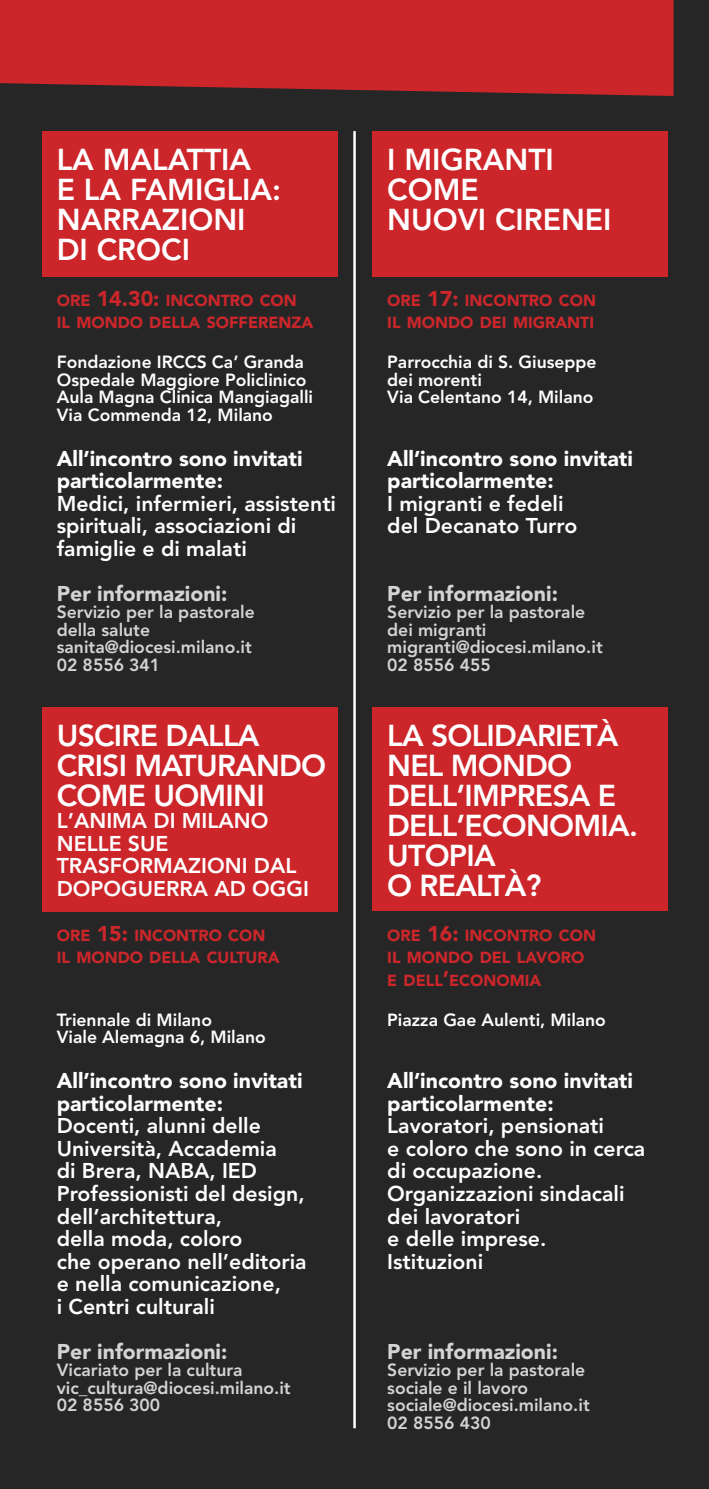
<style>
.page{position:relative;width:709px;height:1489px;background:#fff}
.page>*{position:absolute;margin:0;border:0;box-sizing:border-box;transform-origin:0 0}
.t1{font:800 30px/30px "Avenir";letter-spacing:-.025em;color:#fff}
.t2{font:800 30px/30px "Avenir";color:#fff}
.t3{font:800 21.25px/22.5px "Avenir";color:#fff}
.t4{font:900 21.25px/22.5px "Avenir";color:#fff}
.t5{font:900 21.25px "Avenir";color:#d4d4d4}
.t6{font:800 17.5px/17.5px "Avenir";color:#d4d4d4}
.t7{font:800 17.5px/17.5px "Avenir";color:#fff}
.t8{font:900 16px/22.5px "Avenir";color:#cc262b}
.s1{font-size:21.25px}
</style>
<div class="page">
<div style="left:0;top:0;width:709px;height:1488px;background:#272627"></div>
<svg style="left:0;top:0;width:673px;height:96px;background:#c0262a"></svg>
<div style="left:372px;top:131px;width:296px;height:145px;background:#cc262b"></div>
<div style="left:43px;top:131px;width:295px;height:145px;background:#cc262b"></div>
<div style="left:372px;top:707px;width:295px;height:204px;background:#cc262b"></div>
<div style="left:43px;top:707px;width:295px;height:204px;background:#cc262b"></div>
<hr style="left:353px;top:131px;width:3px;height:1296px;background:#fff">
<h1 class="t2" style="left:57px;top:147px;width:226px">LA MALATTIA<br>E LA FAMIGLIA:<br>NARRAZIONI<br>DI CROCI</h1>
<p class="t8" style="left:57px;top:290px;width:258px">ORE <span class="s1">14.30:</span> INCONTRO CON<br>IL MONDO DELLA SOFFERENZA</p>
<p class="t7" style="left:57px;top:354px;width:258px">Fondazione IRCCS Ca’ Granda<br>Ospedale Maggiore Policlinico<br>Aula Magna Clinica Mangiagalli<br>Via Commenda 12, Milano</p>
<p class="t4" style="left:57px;top:448px;width:247px">All’incontro sono invitati particolarmente:</p>
<p class="t3" style="left:57px;top:493px;width:281px">Medici, infermieri, assistenti spirituali, associazioni di famiglie e di malati</p>
<p class="t5" style="left:57px;top:584px;width:172px">Per informazioni:</p>
<p class="t6" style="left:57px;top:604px;width:199px">Servizio per la pastorale della salute sanita@diocesi.milano.it<br>02 8556 341</p>
<h1 class="t1" style="left:57px;top:722px;width:271px">USCIRE DALLA<br>CRISI MATURANDO<br>COME UOMINI</h1>
<p class="t3" style="left:57px;top:811px;width:254px">L’ANIMA DI MILANO<br>NELLE SUE<br>TRASFORMAZIONI DAL<br>DOPOGUERRA AD OGGI</p>
<p class="t8" style="left:57px;top:925px;width:224px">ORE <span class="s1">15:</span> INCONTRO CON<br>IL MONDO DELLA CULTURA</p>
<p class="t7" style="left:57px;top:1012px;width:211px">Triennale di Milano<br>Viale Alemagna 6, Milano</p>
<p class="t4" style="left:57px;top:1071px;width:247px">All’incontro sono invitati particolarmente:</p>
<p class="t3" style="left:57px;top:1116px;width:251px">Docenti, alunni delle<br>Università, Accademia<br>di Brera, NABA, IED<br>Professionisti del design, dell’architettura,<br>della moda, coloro<br>che operano nell’editoria e nella comunicazione,<br>i Centri culturali</p>
<p class="t5" style="left:57px;top:1342px;width:172px">Per informazioni:</p>
<p class="t6" style="left:57px;top:1362px;width:235px">Vicariato per la cultura vic_cultura@diocesi.milano.it<br>02 8556 300</p>
<h1 class="t2" style="left:387px;top:147px;width:226px">I MIGRANTI<br>COME<br>NUOVI CIRENEI</h1>
<p class="t8" style="left:387px;top:290px;width:210px">ORE <span class="s1">17:</span> INCONTRO CON<br>IL MONDO DEI MIGRANTI</p>
<p class="t7" style="left:387px;top:354px;width:211px">Parrocchia di S. Giuseppe dei morenti<br>Via Celentano 14, Milano</p>
<p class="t4" style="left:387px;top:448px;width:247px">All’incontro sono invitati particolarmente:</p>
<p class="t3" style="left:387px;top:493px;width:192px">I migranti e fedeli del Decanato Turro</p>
<p class="t5" style="left:387px;top:584px;width:172px">Per informazioni:</p>
<p class="t6" style="left:387px;top:604px;width:217px">Servizio per la pastorale dei migranti migranti@diocesi.milano.it<br>02 8556 455</p>
<h1 class="t1" style="left:387px;top:722px;width:252px">LA SOLIDARIETÀ<br>NEL MONDO<br>DELL’IMPRESA E<br>DELL’ECONOMIA.<br>UTOPIA<br>O REALTÀ?</h1>
<p class="t8" style="left:387px;top:925px;width:210px">ORE <span class="s1">16:</span> INCONTRO CON<br>IL MONDO DEL LAVORO<br>E DELL<span class="s1">’</span>ECONOMIA</p>
<p class="t7" style="left:387px;top:1012px;width:220px">Piazza Gae Aulenti, Milano</p>
<p class="t4" style="left:387px;top:1071px;width:247px">All’incontro sono invitati particolarmente:</p>
<p class="t3" style="left:387px;top:1116px;width:259px">Lavoratori, pensionati<br>e coloro che sono in cerca di occupazione.<br>Organizzazioni sindacali dei lavoratori<br>e delle imprese.<br>Istituzioni</p>
<p class="t5" style="left:387px;top:1342px;width:172px">Per informazioni:</p>
<p class="t6" style="left:387px;top:1362px;width:204px">Servizio per la pastorale sociale e il lavoro sociale@diocesi.milano.it<br>02 8556 430</p>
</div>
